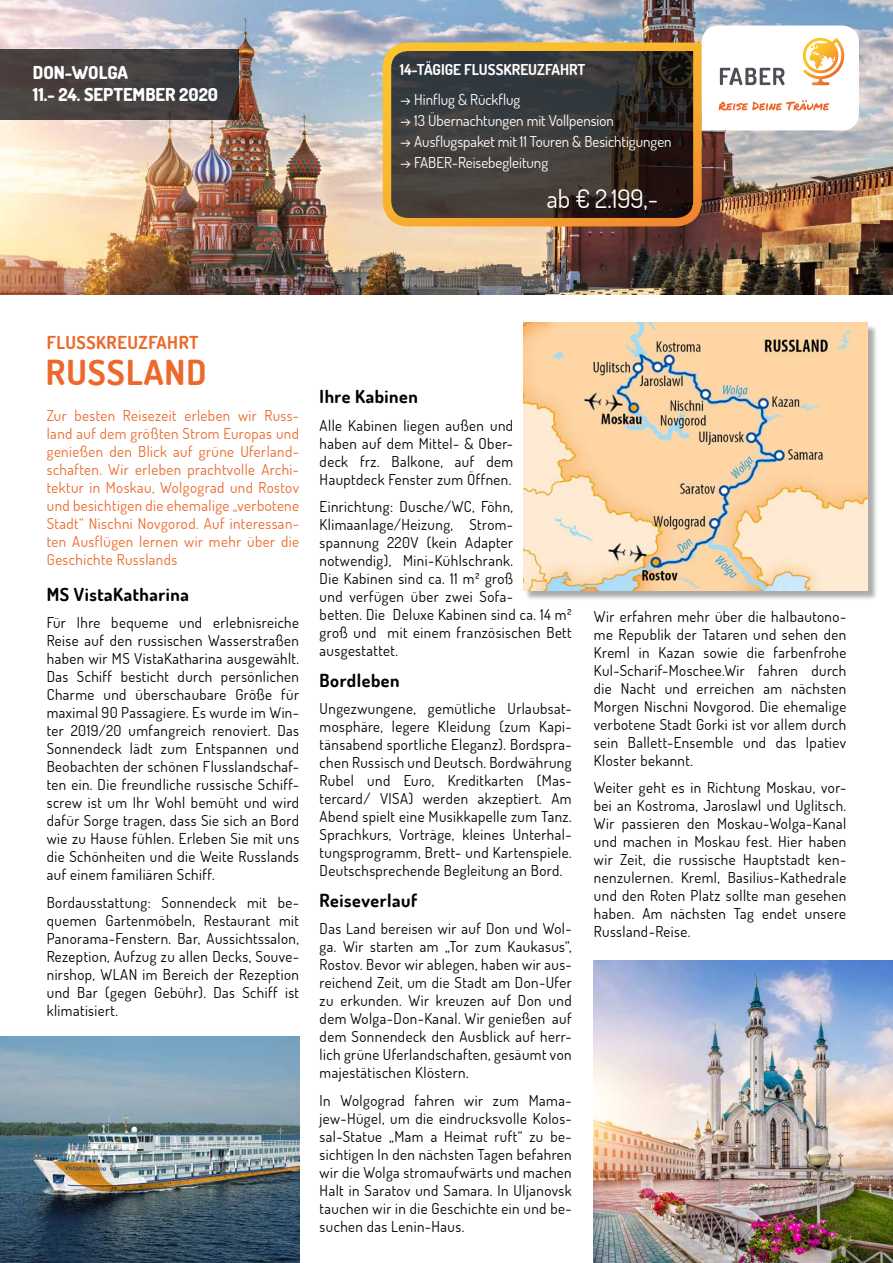
<style>
.page{position:relative;width:893px;height:1263px;background:#fff}
.page>*{position:absolute;margin:0;border:0;box-sizing:border-box;transform-origin:0 0}
.t1{font:700 34.5px "Dosis";letter-spacing:.03em;color:#ec692b}
.t2{font:25.5px "Dosis";color:#fff}
.t3{font:700 18px "Dosis";letter-spacing:.03em;color:#000}
.t4{font:800 17.85px/22.4px "Dosis";color:#fff}
.t5{font:700 17.85px "Dosis";letter-spacing:.03em;color:#ec692b}
.t6{font:15px/18px "Dosis";letter-spacing:.03em;color:#000;text-align:justify}
.t7{font:15px/18px "Dosis";letter-spacing:.03em;color:#ec692b;text-align:justify}
.t8{font:15px "Dosis";color:#fff}
.t9{font:700 15px "Dosis";color:#fff}
</style>
<div class="page">
<img style="left:0;top:0;width:893px;height:295px">
<div style="left:0;top:50px;width:239px;height:70px;background:linear-gradient(to right,#4e4441,#3b3b3e)"></div>
<svg style="left:378px;top:38px;width:328px;height:193px;background:#584a39"></svg>
<svg style="left:702px;top:26px;width:157px;height:104px"></svg>
<img style="left:0;top:1036px;width:299px;height:227px">
<div style="left:524px;top:324px;width:354px;height:277px;background:#000;opacity:.33"></div>
<img style="left:523px;top:323px;width:344px;height:267px">
<img style="left:594px;top:961px;width:299px;height:302px">
<p class="t4" style="left:33px;top:61px;width:187px">DON-WOLGA<br>11.- 24. SEPTEMBER 2020</p>
<p class="t9" style="left:400px;top:60px;width:187px">14-TÄGIGE FLUSSKREUZFAHRT</p>
<p class="t8" style="left:400px;top:90px;width:122px">→ Hinflug &amp; Rückflug</p>
<p class="t8" style="left:400px;top:111px;width:216px">→ 13 Übernachtungen mit Vollpension</p>
<p class="t8" style="left:400px;top:132px;width:273px">→ Ausflugspaket mit 11 Touren &amp; Besichtigungen</p>
<p class="t8" style="left:400px;top:153px;width:150px">→ FABER-Reisebegleitung</p>
<h2 class="t2" style="left:547px;top:182px;width:113px">ab € 2.199,-</h2>
<p class="t5" style="left:47px;top:330px;width:153px">FLUSSKREUZFAHRT</p>
<h1 class="t1" style="left:46px;top:350px;width:162px">RUSSLAND</h1>
<p class="t7" style="left:47px;top:406px;width:254px">Zur besten Reisezeit erleben wir Russ&shy;land auf dem größten Strom Europas und genießen den Blick auf grüne Uferland&shy;schaften. Wir erleben prachtvolle Archi&shy;tektur in Moskau, Wolgograd und Rostov und besichtigen die ehemalige „verbotene Stadt“ Nischni Novgorod. Auf interessan&shy;ten Ausflügen lernen wir mehr über die Geschichte Russlands</p>
<p class="t3" style="left:47px;top:582px;width:144px">MS VistaKatharina</p>
<p class="t6" style="left:47px;top:613px;width:254px">Für Ihre bequeme und erlebnisreiche Reise auf den russischen Wasserstraßen haben wir MS VistaKatharina ausgewählt.<br>Das Schiff besticht durch persönlichen Charme und überschaubare Größe für maximal 90 Passagiere. Es wurde im Win&shy;ter 2019/20 umfangreich renoviert. Das Sonnendeck lädt zum Entspannen und Beobachten der schönen Flusslandschaf&shy;ten ein. Die freundliche russische Schiff&shy;screw ist um Ihr Wohl bemüht und wird dafür Sorge tragen, dass Sie sich an Bord wie zu Hause fühlen. Erleben Sie mit uns die Schönheiten und die Weite Russlands auf einem familiären Schiff.</p>
<p class="t6" style="left:47px;top:893px;width:254px">Bordausstattung: Sonnendeck mit be&shy;quemen Gartenmöbeln, Restaurant mit Panorama-Fenstern. Bar, Aussichtssalon, Rezeption, Aufzug zu allen Decks, Souve&shy;nirshop, WLAN im Bereich der Rezeption und Bar (gegen Gebühr). Das Schiff ist klimatisiert.</p>
<p class="t3" style="left:320px;top:385px;width:100px">Ihre Kabinen</p>
<p class="t6" style="left:320px;top:416px;width:195px">Alle Kabinen liegen außen und haben auf dem Mittel- &amp; Ober&shy;deck frz. Balkone, auf dem Hauptdeck Fenster zum Öffnen.</p>
<p class="t6" style="left:320px;top:497px;width:254px;text-align:left">Einrichtung: Dusche/WC, Föhn,<br>Klimaanlage/Heizung, Strom&shy;spannung 220V (kein Adapter notwendig), Mini-Kühlschrank.<br>Die Kabinen sind ca. 11 m² groß<br>und verfügen über zwei Sofa-<br>betten. Die Deluxe Kabinen sind ca. 14 m² groß und mit einem französischen Bett ausgestattet.</p>
<p class="t3" style="left:320px;top:668px;width:81px">Bordleben</p>
<p class="t6" style="left:320px;top:699px;width:254px">Ungezwungene, gemütliche Urlaubsat&shy;mosphäre, legere Kleidung (zum Kapi&shy;tänsabend sportliche Eleganz). Bordspra&shy;chen Russisch und Deutsch. Bordwährung Rubel und Euro, Kreditkarten (Mas&shy;tercard/ VISA) werden akzeptiert. Am Abend spielt eine Musikkapelle zum Tanz.<br>Sprachkurs, Vorträge, kleines Unterhal&shy;tungsprogramm, Brett- und Kartenspiele.<br>Deutschsprechende Begleitung an Bord.</p>
<p class="t3" style="left:320px;top:888px;width:99px">Reiseverlauf</p>
<p class="t6" style="left:320px;top:919px;width:254px">Das Land bereisen wir auf Don und Wol&shy;ga. Wir starten am „Tor zum Kaukasus“, Rostov. Bevor wir ablegen, haben wir aus&shy;reichend Zeit, um die Stadt am Don-Ufer zu erkunden. Wir kreuzen auf Don und dem Wolga-Don-Kanal. Wir genießen auf dem Sonnendeck den Ausblick auf herr&shy;lich grüne Uferlandschaften, gesäumt von majestätischen Klöstern.</p>
<p class="t6" style="left:320px;top:1091px;width:254px">In Wolgograd fahren wir zum Mama&shy;jew-Hügel, um die eindrucksvolle Kolos&shy;sal-Statue „Mam a Heimat ruft“ zu be&shy;sichtigen In den nächsten Tagen befahren wir die Wolga stromaufwärts und machen Halt in Saratov und Samara. In Uljanovsk tauchen wir in die Geschichte ein und be&shy;suchen das Lenin-Haus.</p>
<p class="t6" style="left:594px;top:607px;width:254px">Wir erfahren mehr über die halbautono&shy;me Republik der Tataren und sehen den Kreml in Kazan sowie die farbenfrohe Kul-Scharif-Moschee.Wir fahren durch die Nacht und erreichen am nächsten Morgen Nischni Novgorod. Die ehemalige verbotene Stadt Gorki ist vor allem durch sein Ballett-Ensemble und das Ipatiev Kloster bekannt.</p>
<p class="t6" style="left:594px;top:778px;width:254px">Weiter geht es in Richtung Moskau, vor&shy;bei an Kostroma, Jaroslawl und Uglitsch.<br>Wir passieren den Moskau-Wolga-Kanal und machen in Moskau fest. Hier haben wir Zeit, die russische Hauptstadt ken&shy;nenzulernen. Kreml, Basilius-Kathedrale und den Roten Platz sollte man gesehen haben. Am nächsten Tag endet unsere Russland-Reise.</p>
</div>
